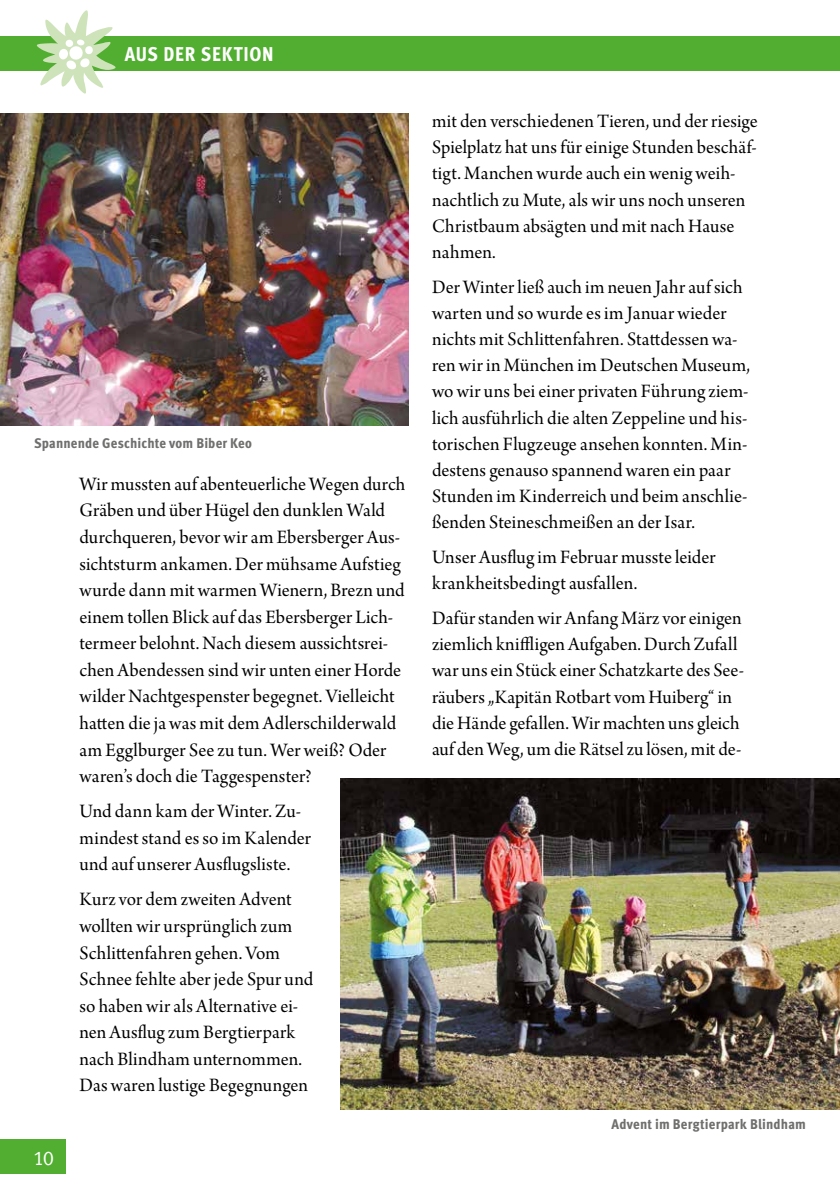
<style>
.page{position:relative;width:840px;height:1191px;background:#fff}
.page>*{position:absolute;margin:0;border:0;box-sizing:border-box;transform-origin:0 0}
.t1{font:20px/26.6px "Arno Pro Subhead";letter-spacing:.005em;color:#000}
.t2{font:20px "Meta Cond Extra Bold LF";letter-spacing:.035em;color:#fff}
.t3{font:20px "Meta Caps";color:#fff}
.t4{font:14px "Meta Cond Extra Bold LF";letter-spacing:.01em;color:#6f6f6e;scale:1.04 1}
</style>
<div class="page">
<div style="left:0;top:1140px;width:65px;height:34px;background:#51ae30"></div>
<div style="left:0;top:37px;width:839px;height:34px;background:#51ae30"></div>
<img style="left:0;top:113px;width:408px;height:312px">
<img style="left:340px;top:778px;width:499px;height:331px">
<svg style="left:34px;top:10px;width:87px;height:84px"></svg>
<p class="t2" style="left:125px;top:42px;width:150px">AUS DER SEKTION</p>
<p class="t4" style="left:34px;top:434px;width:211px">Spannende Geschichte vom Biber Keo</p>
<p class="t3" style="left:33px;top:1146px;width:22px">10</p>
<p class="t1" style="left:79px;top:472px;width:327px">Wir mussten auf abenteuerliche Wegen durch Gräben und über Hügel den dunklen Wald durchqueren, bevor wir am Ebersberger Aus&shy;sichtsturm ankamen. Der mühsame Aufstieg wurde dann mit warmen Wienern, Brezn und einem tollen Blick auf das Ebersberger Lich&shy;termeer belohnt. Nach diesem aussichtsrei&shy;chen Abendessen sind wir unten einer Horde wilder Nachtgespenster begegnet. Vielleicht hatten die ja was mit dem Adlerschilderwald am Egglburger See zu tun. Wer weiß? Oder waren’s doch die Taggespenster?</p>
<p class="t1" style="left:79px;top:799px;width:233px">Und dann kam der Winter. Zu&shy;mindest stand es so im Kalender und auf unserer Ausflugsliste.</p>
<p class="t1" style="left:79px;top:887px;width:235px">Kurz vor dem zweiten Advent wollten wir ursprünglich zum<br>Schlittenfahren gehen. Vom<br>Schnee fehlte aber jede Spur und so haben wir als Alternative ei&shy;nen Ausflug zum Bergtierpark nach Blindham unternommen.<br>Das waren lustige Begegnungen</p>
<p class="t1" style="left:432px;top:109px;width:327px">mit den verschiedenen Tieren, und der riesige Spielplatz hat uns für einige Stunden beschäf&shy;tigt. Manchen wurde auch ein wenig weih&shy;nachtlich zu Mute, als wir uns noch unseren Christbaum absägten und mit nach Hause nahmen.</p>
<p class="t1" style="left:432px;top:275px;width:319px">Der Winter ließ auch im neuen Jahr auf sich warten und so wurde es im Januar wieder nichts mit Schlittenfahren. Stattdessen wa&shy;ren wir in München im Deutschen Museum, wo wir uns bei einer privaten Führung ziem&shy;lich ausführlich die alten Zeppeline und his&shy;torischen Flugzeuge ansehen konnten. Min&shy;destens genauso spannend waren ein paar Stunden im Kinderreich und beim anschlie&shy;ßenden Steineschmeißen an der Isar.</p>
<p class="t1" style="left:432px;top:545px;width:285px">Unser Ausflug im Februar musste leider krankheitsbedingt ausfallen.</p>
<p class="t1" style="left:432px;top:606px;width:313px">Dafür standen wir Anfang März vor einigen ziemlich kniffligen Aufgaben. Durch Zufall war uns ein Stück einer Schatzkarte des See&shy;räubers „Kapitän Rotbart vom Huiberg“ in die Hände gefallen. Wir machten uns gleich auf den Weg, um die Rätsel zu lösen, mit de-</p>
<p class="t4" style="left:611px;top:1115px;width:188px">Advent im Bergtierpark Blindham</p>
</div>
